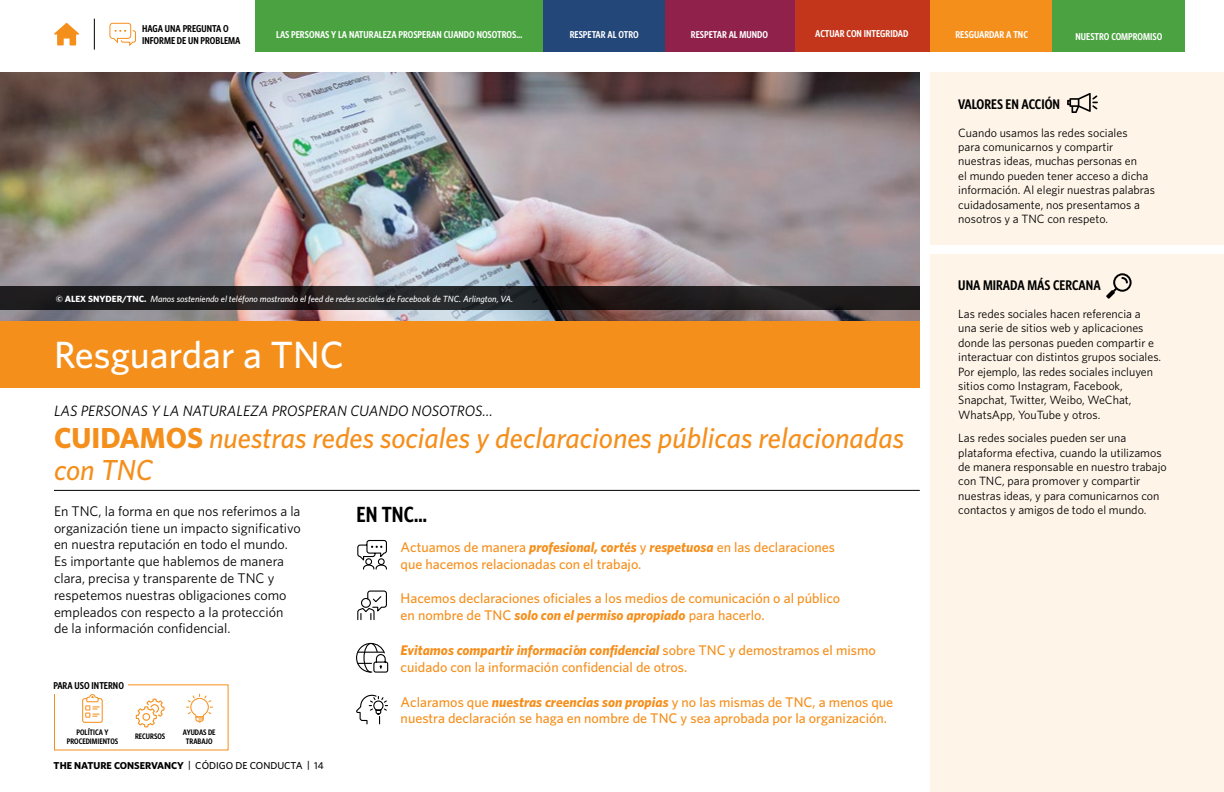
<style>
.page{position:relative;width:1224px;height:792px;background:#fff}
.page>*{position:absolute;margin:0;border:0;box-sizing:border-box;transform-origin:0 0}
.t1{font:500 38px "Whitney";color:#fff}
.t2{font:italic 500 29px/32px "Whitney";color:#f58f1c}
.t3{font:600 22px "Whitney Condensed";color:#000}
.t4{font:italic 15px "Whitney";color:#000}
.t5{font:500 14px/16.8px "Whitney";color:#f58f1c}
.t6{font:14px/16.8px "Whitney";color:#000}
.t7{font:600 14px "Whitney Condensed";color:#000}
.t8{font:12px/14.4px "Whitney";color:#000}
.t9{font:600 10px "Whitney Condensed";color:#fff}
.t10{font:600 10px/12px "Whitney Condensed";color:#000}
.t11{font:700 10px "Whitney";color:#000}
.t12{font:italic 500 9px "Whitney";color:#fff}
.t13{font:600 8px/9.6px "Whitney Condensed";color:#000;text-align:center}
.s1{font-weight:700;font-style:normal}
.s2{font-weight:700;font-style:italic}
.s3{font-weight:500}
</style>
<div class="page">
<img style="left:0;top:72px;width:920px;height:249px">
<div style="left:0;top:321px;width:920px;height:66px;background:#f58f1c"></div>
<hr style="left:54px;top:490px;width:866px;height:1px;background:#000">
<svg style="left:357px;top:539px;width:30px;height:31px"></svg>
<svg style="left:357px;top:590px;width:30px;height:31px"></svg>
<svg style="left:356px;top:642px;width:33px;height:31px"></svg>
<svg style="left:356px;top:694px;width:32px;height:31px"></svg>
<svg style="left:54px;top:23px;width:25px;height:22px"></svg>
<hr style="left:94px;top:19px;width:1px;height:31px;background:#000">
<svg style="left:0;top:286px;width:920px;height:24px;background:#201e1f"></svg>
<div style="left:931px;top:72px;width:293px;height:720px;background:#fef4e8"></div>
<div style="left:926px;top:245px;width:298px;height:9px;background:#fff"></div>
<svg style="left:1106px;top:273px;width:26px;height:26px"></svg>
<div style="left:255px;top:0;width:289px;height:51px;background:#4aa340"></div>
<div style="left:544px;top:0;width:121px;height:51px;background:#24477a"></div>
<div style="left:665px;top:0;width:130px;height:51px;background:#8f214a"></div>
<div style="left:795px;top:0;width:136px;height:51px;background:#c4361c"></div>
<div style="left:931px;top:0;width:122px;height:51px;background:#f58f1c"></div>
<div style="left:1053px;top:0;width:132px;height:51px;background:#4aa340"></div>
<svg style="left:1067px;top:93px;width:31px;height:20px"></svg>
<svg style="left:82px;top:694px;width:21px;height:29px"></svg>
<svg style="left:186px;top:694px;width:27px;height:29px"></svg>
<svg style="left:136px;top:699px;width:29px;height:28px"></svg>
<svg style="left:109px;top:22px;width:27px;height:24px"></svg>
<p class="t10" style="left:142px;top:22px;width:100px">HAGA UNA PREGUNTA O<br>INFORME DE UN PROBLEMA</p>
<p class="t9" style="left:276px;top:29px;width:247px">LAS PERSONAS Y LA NATURALEZA PROSPERAN CUANDO NOSOTROS…</p>
<p class="t9" style="left:570px;top:28px;width:71px">RESPETAR AL OTRO</p>
<p class="t9" style="left:691px;top:29px;width:79px">RESPETAR AL MUNDO</p>
<p class="t9" style="left:815px;top:28px;width:95px">ACTUAR CON INTEGRIDAD</p>
<p class="t9" style="left:955px;top:29px;width:74px">RESGUARDAR A TNC</p>
<p class="t9" style="left:1076px;top:31px;width:88px">NUESTRO COMPROMISO</p>
<p class="t7" style="left:958px;top:96px;width:103px">VALORES EN ACCIÓN</p>
<p class="t8" style="left:958px;top:125px;width:198px">Cuando usamos las redes sociales<br>para comunicarnos y compartir nuestras ideas, muchas personas en<br>el mundo pueden tener acceso a dicha información. Al elegir nuestras palabras cuidadosamente, nos presentamos a nosotros y a TNC con respeto.</p>
<p class="t12" style="left:56px;top:293px;width:459px"><span class="s1">© ALEX SNYDER/TNC.</span> Manos sosteniendo el teléfono mostrando el feed de redes sociales de Facebook de TNC. Arlington, VA.</p>
<h1 class="t1" style="left:54px;top:332px;width:292px">Resguardar a TNC</h1>
<p class="t4" style="left:54px;top:402px;width:440px">LAS PERSONAS Y LA NATURALEZA PROSPERAN CUANDO NOSOTROS…</p>
<h2 class="t2" style="left:54px;top:421px;width:851px"><span class="s1">CUIDAMOS</span> nuestras redes sociales y declaraciones públicas relacionadas con TNC</h2>
<p class="t6" style="left:54px;top:502px;width:248px">En TNC, la forma en que nos referimos a la organización tiene un impacto significativo en nuestra reputación en todo el mundo.<br>Es importante que hablemos de manera clara, precisa y transparente de TNC y respetemos nuestras obligaciones como empleados con respecto a la protección de la información confidencial.</p>
<h3 class="t3" style="left:357px;top:501px;width:72px">EN TNC…</h3>
<p class="t5" style="left:401px;top:538px;width:436px">Actuamos de manera <span class="s2">profesional, cortés</span> y <span class="s2">respetuosa</span> en las declaraciones que hacemos relacionadas con el trabajo.</p>
<p class="t5" style="left:401px;top:590px;width:441px">Hacemos declaraciones oficiales a los medios de comunicación o al público en nombre de TNC <span class="s2">solo con el permiso apropiado</span> para hacerlo.</p>
<p class="t5" style="left:401px;top:641px;width:477px"><span class="s2">Evitamos compartir información confidencial</span> sobre TNC y demostramos el mismo cuidado con la información confidencial de otros.</p>
<p class="t5" style="left:401px;top:693px;width:494px">Aclaramos que <span class="s2">nuestras creencias son propias</span> y no las mismas de TNC, a menos que nuestra declaración se haga en nombre de TNC y sea aprobada por la organización.</p>
<p class="t10" style="left:53px;top:679px;width:72px">PARA USO INTERNO</p>
<p class="t13" style="left:67px;top:727px;width:53px">POLÍTICA Y<br>PROCEDIMIENTOS</p>
<p class="t13" style="left:183px;top:727px;width:34px">AYUDAS DE<br>TRABAJO</p>
<p class="t13" style="left:135px;top:732px;width:32px">RECURSOS</p>
<p class="t11" style="left:54px;top:760px;width:271px">THE NATURE CONSERVANCY <span class="s3">| CÓDIGO DE CONDUCTA | 14</span></p>
<p class="t7" style="left:958px;top:277px;width:144px">UNA MIRADA MÁS CERCANA</p>
<p class="t8" style="left:958px;top:306px;width:204px">Las redes sociales hacen referencia a una serie de sitios web y aplicaciones donde las personas pueden compartir e interactuar con distintos grupos sociales.<br>Por ejemplo, las redes sociales incluyen sitios como Instagram, Facebook, Snapchat, Twitter, Weibo, WeChat, WhatsApp, YouTube y otros.</p>
<p class="t8" style="left:958px;top:431px;width:210px">Las redes sociales pueden ser una plataforma efectiva, cuando la utilizamos de manera responsable en nuestro trabajo con TNC, para promover y compartir nuestras ideas, y para comunicarnos con contactos y amigos de todo el mundo.</p>
</div>
